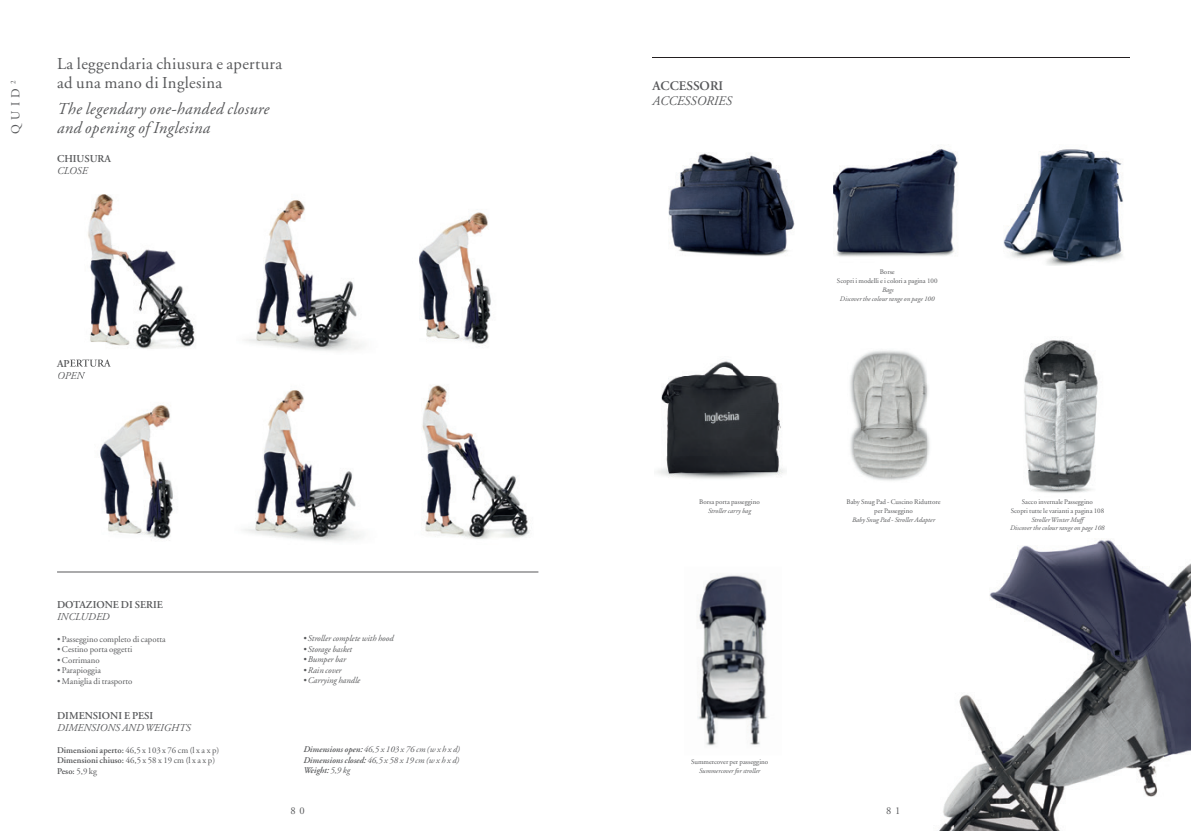
<style>
.page{position:relative;width:1191px;height:831px;background:#fff}
.page>*{position:absolute;margin:0;border:0;box-sizing:border-box;transform-origin:0 0}
.t1{font:16.62px/18.4px "Adobe Garamond";letter-spacing:.02em;color:#57585a}
.t2{font:italic 16.62px/18.4px "Adobe Garamond";letter-spacing:.02em;color:#57585a}
.t3{font:italic 13.12px "Adobe Garamond";color:#57585a}
.t4{font:600 13.12px "Adobe Garamond";color:#57585a}
.t5{font:12.25px "Adobe Garamond";color:#57585a}
.t6{font:600 10.5px "Adobe Garamond";color:#57585a}
.t7{font:italic 10.5px "Adobe Garamond";color:#57585a}
.t8{font:10.5px "Adobe Garamond";color:#57585a}
.t9{font:8.75px/10.5px "Adobe Garamond";color:#57585a}
.t10{font:italic 8.75px/10.5px "Adobe Garamond";color:#57585a;text-align:justify}
.t11{font:7px/8.8px "Adobe Garamond";color:#57585a;text-align:center}
.t12{font:italic 7px/8.8px "Adobe Garamond";color:#57585a;text-align:center}
.s1{font-weight:600}
</style>
<div class="page">
<hr style="left:652px;top:57px;width:478px;height:1px;background:#231f20">
<img style="left:657px;top:361px;width:128px;height:118px">
<img style="left:1024px;top:340px;width:74px;height:153px">
<img style="left:1004px;top:149px;width:119px;height:117px">
<img style="left:833px;top:149px;width:125px;height:108px">
<img style="left:668px;top:153px;width:127px;height:103px">
<img style="left:850px;top:350px;width:80px;height:131px">
<hr style="left:57px;top:572px;width:481px;height:1px;background:#57585a">
<img style="left:697px;top:574px;width:71px;height:172px">
<img style="left:939px;top:539px;width:252px;height:292px">
<img style="left:88px;top:194px;width:107px;height:155px">
<img style="left:245px;top:200px;width:117px;height:151px">
<img style="left:244px;top:390px;width:118px;height:151px">
<img style="left:422px;top:385px;width:108px;height:154px">
<img style="left:419px;top:212px;width:72px;height:132px">
<img style="left:100px;top:405px;width:73px;height:134px">
<img style="left:71px;top:359px;width:40px;height:8px">
<svg style="left:80px;top:374px;width:4px;height:5px"></svg>
<h3 class="t5" style="left:9px;top:134px;width:55px;rotate:-90deg">QUID <sup>2</sup></h3>
<h1 class="t1" style="left:57px;top:55px;width:226px">La leggendaria chiusura e apertura ad una mano di Inglesina</h1>
<h1 class="t2" style="left:57px;top:100px;width:214px">The legendary one-handed closure and opening of Inglesina</h1>
<h3 class="t6" style="left:57px;top:152px;width:55px">CHIUSURA</h3>
<h3 class="t7" style="left:57px;top:165px;width:32px">CLOSE</h3>
<h3 class="t7" style="left:57px;top:370px;width:29px">OPEN</h3>
<h3 class="t6" style="left:57px;top:599px;width:107px">DOTAZIONE DI SERIE</h3>
<h3 class="t7" style="left:57px;top:611px;width:54px">INCLUDED</h3>
<p class="t9" style="left:57px;top:634px;width:110px">• Passeggino completo di capotta</p>
<p class="t9" style="left:57px;top:644px;width:77px">• Cestino porta oggetti</p>
<p class="t9" style="left:57px;top:655px;width:44px">• Corrimano</p>
<p class="t9" style="left:57px;top:665px;width:45px">• Parapioggia</p>
<p class="t9" style="left:57px;top:676px;width:77px">• Maniglia di trasporto</p>
<h3 class="t6" style="left:57px;top:709px;width:98px">DIMENSIONI E PESI</h3>
<h3 class="t7" style="left:57px;top:722px;width:135px">DIMENSIONS AND WEIGHTS</h3>
<p class="t9" style="left:57px;top:745px;width:164px"><span class="s1">Dimensioni aperto:</span> 46,5 x 103 x 76 cm (l x a x p)<br><span class="s1">Dimensioni chiuso:</span> 46,5 x 58 x 19 cm (l x a x p)<br><span class="s1">Peso:</span> 5,9 kg</p>
<p class="t10" style="left:303px;top:634px;width:92px">• Stroller complete with hood</p>
<p class="t10" style="left:303px;top:644px;width:51px">• Storage basket</p>
<p class="t10" style="left:303px;top:655px;width:45px">• Bumper bar</p>
<p class="t10" style="left:303px;top:665px;width:40px">• Rain cover</p>
<p class="t10" style="left:303px;top:676px;width:59px">• Carrying handle</p>
<p class="t10" style="left:303px;top:744px;width:159px"><span class="s1">Dimensions open:</span> 46,5 x 103 x 76 cm (w x h x d)<br><span class="s1">Dimensions closed:</span> 46,5 x 58 x 19 cm (w x h x d)<br><span class="s1">Weight:</span> 5,9 kg</p>
<h3 class="t8" style="left:291px;top:805px;width:16px">8 0</h3>
<h2 class="t4" style="left:652px;top:79px;width:72px">ACCESSORI</h2>
<h2 class="t3" style="left:652px;top:94px;width:81px">ACCESSORIES</h2>
<p class="t11" style="left:837px;top:268px;width:102px">Borse<br>Scopri i modelli e i colori a pagina 100</p>
<p class="t12" style="left:840px;top:285px;width:96px">Bags<br>Discover the colour range on page 100</p>
<p class="t11" style="left:699px;top:498px;width:62px">Borsa porta passeggino</p>
<p class="t12" style="left:708px;top:506px;width:44px">Stroller carry bag</p>
<p class="t11" style="left:846px;top:498px;width:95px">Baby Snug Pad - Cuscino Riduttore per Passeggino</p>
<p class="t12" style="left:852px;top:515px;width:85px">Baby Snug Pad - Stroller Adapter</p>
<p class="t11" style="left:1010px;top:498px;width:95px">Sacco invernale Passeggino<br>Scopri tutte le varianti a pagina 108</p>
<p class="t12" style="left:1010px;top:515px;width:96px">Stroller Winter Muff<br>Discover the colour range on page 108</p>
<p class="t11" style="left:691px;top:757px;width:78px">Summercover per passeggino</p>
<p class="t12" style="left:699px;top:766px;width:63px">Summercover for stroller</p>
<h3 class="t8" style="left:886px;top:805px;width:16px">8 1</h3>
</div>
